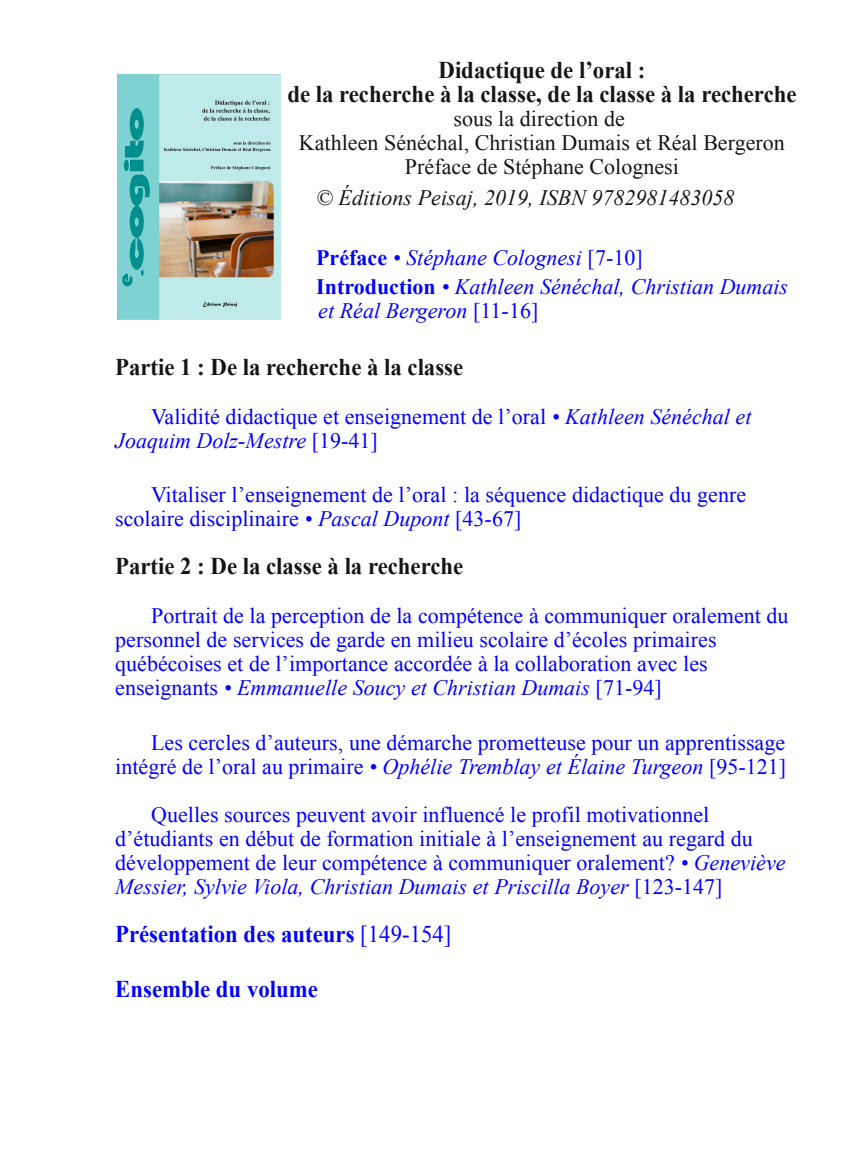
<style>
.page{position:relative;width:864px;height:1152px;background:#fff}
.page>*{position:absolute;margin:0;border:0;box-sizing:border-box;transform-origin:0 0}
.t1{font:700 24px/24px "Times New Roman";color:#171513;text-align:center;scale:.95 1}
.t2{font:700 24px "Times New Roman";color:#00f;scale:.95 1}
.t3{font:22px/24px "Times New Roman";color:#00f}
.t4{font:italic 22px/28.4px "Times New Roman";color:#00f}
.t5{font:22px/24px "Times New Roman";color:#171513;text-align:center}
.t6{font:italic 22px "Times New Roman";color:#171513}
.s1{font-weight:700;font-style:normal}
.s2{font-style:normal}
.s3{font-style:italic}
.s4{font-weight:400}
</style>
<div class="page">
<img style="left:117px;top:75px;width:164px;height:244px">
<p class="t1" style="left:287px;top:58px;width:538px">Didactique de l’oral :<br>de la recherche à la classe, de la classe à la recherche</p>
<p class="t5" style="left:299px;top:107px;width:487px">sous la direction de<br>Kathleen Sénéchal, Christian Dumais et Réal Bergeron<br>Préface de Stéphane Colognesi</p>
<p class="t6" style="left:316px;top:185px;width:420px">© Éditions Peisaj, 2019, ISBN 9782981483058</p>
<p class="t4" style="left:316px;top:244px;width:473px"><span class="s1">Préface</span> • Stéphane Colognesi <span class="s2">[7-10]<br></span><span class="s1">Introduction</span> • Kathleen Sénéchal, Christian Dumais</p>
<p class="t4" style="left:318px;top:296px;width:222px">et Réal Bergeron <span class="s2">[11-16]</span></p>
<p class="t1" style="left:115px;top:355px;width:368px">Partie 1 : De la recherche à la classe</p>
<p class="t3" style="left:115px;top:404px;width:638px;text-indent:36px">Validité didactique et enseignement de l’oral <span class="s3">• Kathleen Sénéchal et<br>Joaquim Dolz-Mestre</span> [19-41]</p>
<p class="t3" style="left:115px;top:483px;width:632px;text-indent:36px">Vitaliser l’enseignement de l’oral : la séquence didactique du genre scolaire disciplinaire <span class="s3">• Pascal Dupont</span> [43-67]</p>
<p class="t1" style="left:115px;top:554px;width:368px">Partie 2 : De la classe à la recherche</p>
<p class="t3" style="left:115px;top:603px;width:675px;text-indent:36px">Portrait de la perception de la compétence à communiquer oralement du personnel de services de garde en milieu scolaire d’écoles primaires québécoises et de l’importance accordée à la collaboration avec les enseignants <span class="s3">• Emmanuelle Soucy et Christian Dumais</span> [71-94]</p>
<p class="t3" style="left:115px;top:730px;width:672px;text-align:right">Les cercles d’auteurs, une démarche prometteuse pour un apprentissage intégré de l’oral au primaire <span class="s3">• Ophélie Tremblay et Élaine Turgeon</span> [95-121]</p>
<p class="t3" style="left:115px;top:803px;width:672px;text-indent:36px">Quelles sources peuvent avoir influencé le profil motivationnel d’étudiants en début de formation initiale à l’enseignement au regard du développement de leur compétence à communiquer oralement? <span class="s3">• Geneviève Messier, Sylvie Viola, Christian Dumais et Priscilla Boyer</span> [123-147]</p>
<p class="t2" style="left:115px;top:921px;width:355px">Présentation des auteurs <span class="s4">[149-154]</span></p>
<p class="t2" style="left:115px;top:975px;width:215px">Ensemble du volume</p>
</div>
